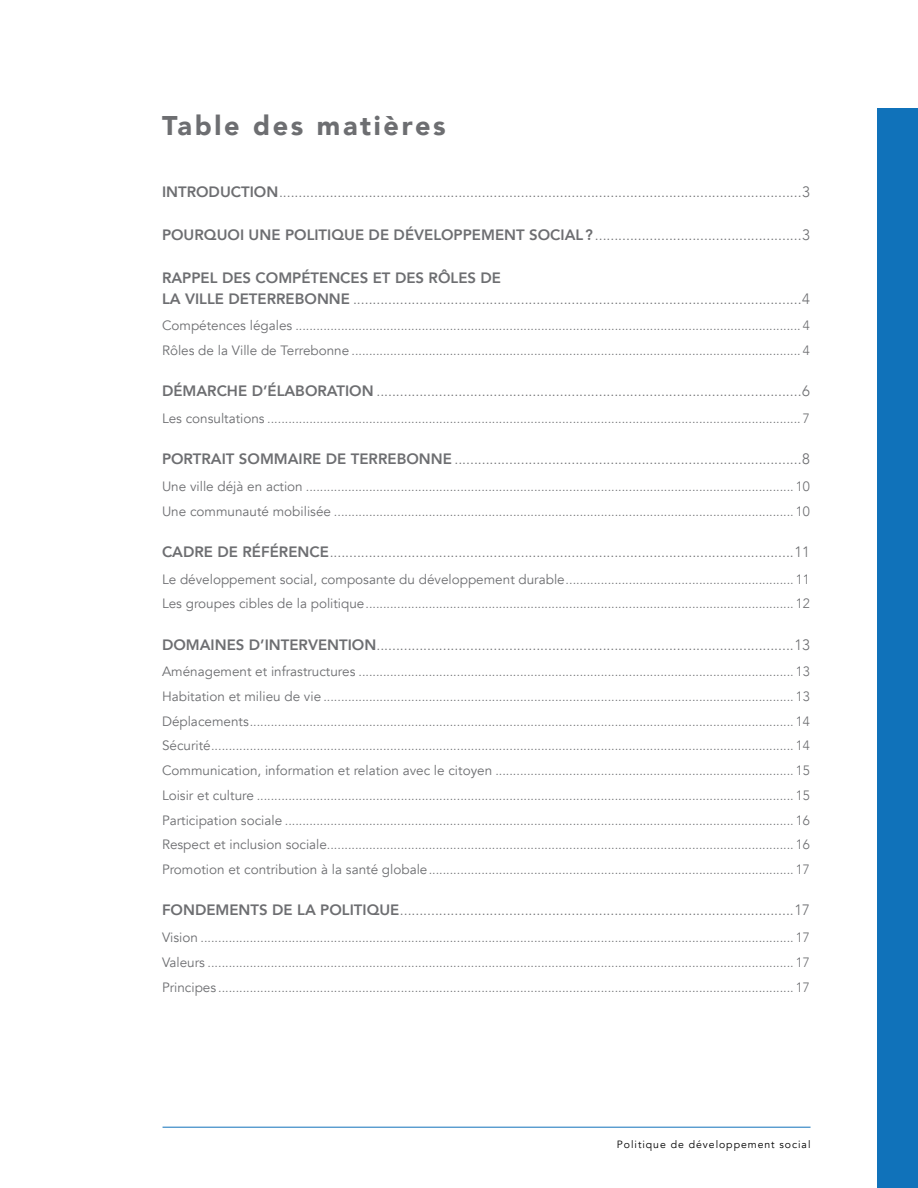
<style>
.page{position:relative;width:918px;height:1188px;background:#fff}
.page>*{position:absolute;margin:0;border:0;box-sizing:border-box;transform-origin:0 0}
.t1{font:900 27px "Avenir";letter-spacing:.1em;color:#6d6e71}
.t2{font:300 15px/21px "Avenir";color:#6d6e71}
.t3{font:300 13.5px/24.8px "Avenir";color:#6d6e71}
.t4{font:10.5px "Avenir";letter-spacing:.09em;color:#000}
.s1{font-weight:800}
.s2{font-weight:400}
</style>
<div class="page">
<div style="left:877px;top:108px;width:41px;height:1080px;background:#1072ba"></div>
<hr style="left:163px;top:1127px;width:648px;height:1px;background:#1072ba">
<h1 class="t1" style="left:162px;top:102px;width:285px">Table des matières</h1>
<p class="t2" style="left:162px;top:181px;width:649px"><span class="s1">INTRODUCTION</span>......................................................................................................................................3</p>
<p class="t2" style="left:162px;top:224px;width:649px"><span class="s1">POURQUOI UNE POLITIQUE DE DÉVELOPPEMENT SOCIAL?</span>.....................................................3</p>
<p class="t2" style="left:162px;top:267px;width:649px"><span class="s1">RAPPEL DES COMPÉTENCES ET DES RÔLES DE<br>LA VILLE DETERREBONNE</span> ...................................................................................................................4</p>
<p class="t3" style="left:162px;top:313px;width:649px"><span class="s2">Compétences légales</span> ................................................................................................................................................ 4<br><span class="s2">Rôles de la Ville de Terrebonne</span> ................................................................................................................................ 4</p>
<p class="t2" style="left:162px;top:381px;width:649px"><span class="s1">DÉMARCHE D’ÉLABORATION</span> .............................................................................................................6</p>
<p class="t3" style="left:162px;top:406px;width:649px"><span class="s2">Les consultations</span> ........................................................................................................................................................ 7</p>
<p class="t2" style="left:162px;top:449px;width:649px"><span class="s1">PORTRAIT SOMMAIRE DE TERREBONNE</span> .........................................................................................8</p>
<p class="t3" style="left:162px;top:474px;width:649px"><span class="s2">Une ville déjà en action</span> ........................................................................................................................................... 10<br><span class="s2">Une communauté mobilisée</span> ................................................................................................................................... 10</p>
<p class="t2" style="left:162px;top:541px;width:649px"><span class="s1">CADRE DE RÉFÉRENCE</span>.......................................................................................................................11</p>
<p class="t3" style="left:162px;top:567px;width:649px"><span class="s2">Le développement social, composante du développement durable</span>................................................................. 11<br><span class="s2">Les groupes cibles de la politique</span>.......................................................................................................................... 12</p>
<p class="t2" style="left:162px;top:634px;width:649px"><span class="s1">DOMAINES D’INTERVENTION</span>...........................................................................................................13</p>
<p class="t3" style="left:162px;top:659px;width:649px;text-align:justify"><span class="s2">Aménagement et infrastructures</span> ............................................................................................................................ 13<br><span class="s2">Habitation et milieu de vie</span> ...................................................................................................................................... 13<br><span class="s2">Déplacements</span>........................................................................................................................................................... 14<br><span class="s2">Sécurité</span>...................................................................................................................................................................... 14<br><span class="s2">Communication, information et relation avec le citoyen</span> ..................................................................................... 15<br><span class="s2">Loisir et culture</span> ......................................................................................................................................................... 15<br><span class="s2">Participation sociale</span> ................................................................................................................................................. 16<br><span class="s2">Respect et inclusion sociale</span>..................................................................................................................................... 16<br><span class="s2">Promotion et contribution à la santé globale</span>........................................................................................................ 17</p>
<p class="t2" style="left:162px;top:900px;width:649px"><span class="s1">FONDEMENTS DE LA POLITIQUE</span>.....................................................................................................17</p>
<p class="t3" style="left:162px;top:925px;width:649px;text-align:justify"><span class="s2">Vision</span> ......................................................................................................................................................................... 17<br><span class="s2">Valeurs</span> ....................................................................................................................................................................... 17<br><span class="s2">Principes</span> .................................................................................................................................................................... 17</p>
<p class="t4" style="left:617px;top:1138px;width:195px">Politique de développement social</p>
</div>
